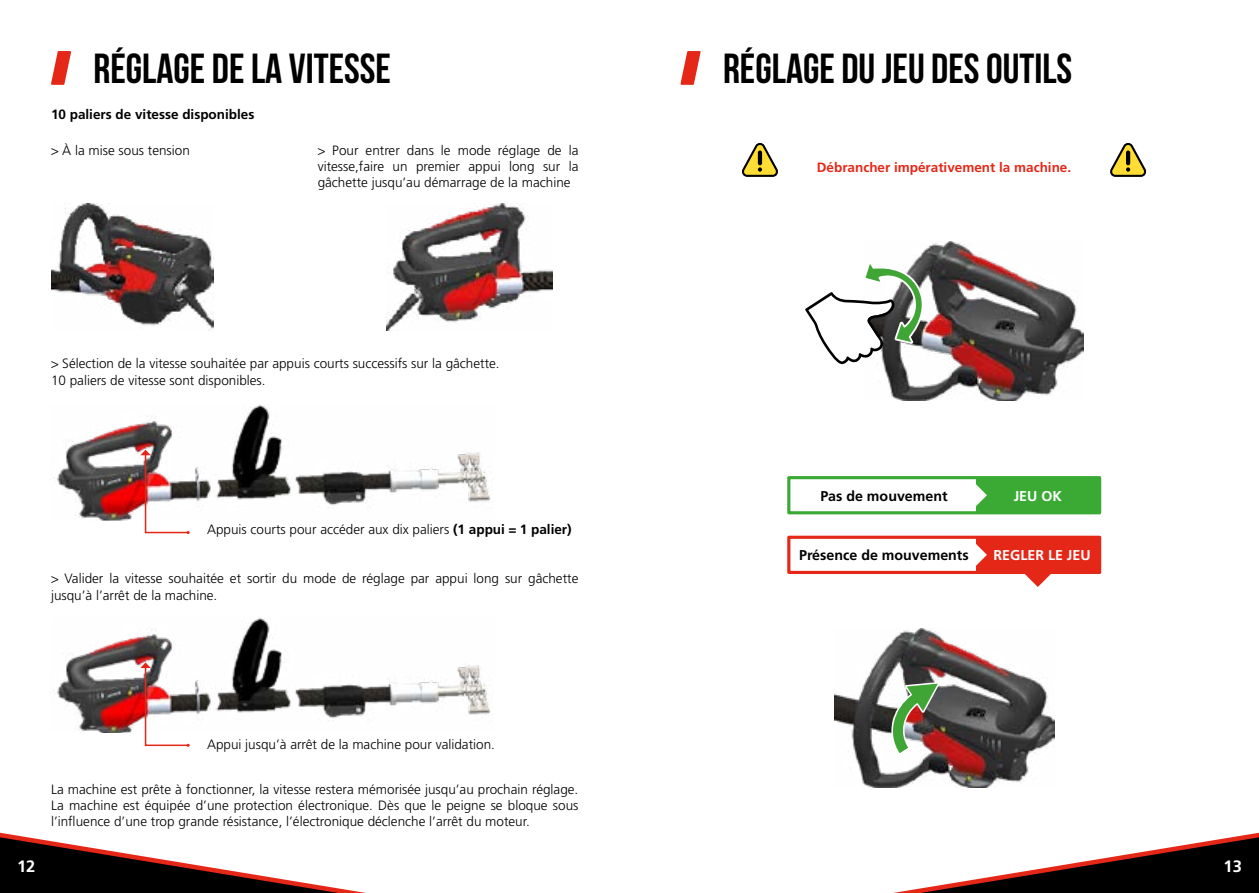
<style>
.page{position:relative;width:1259px;height:893px;background:#fff}
.page>*{position:absolute;margin:0;border:0;box-sizing:border-box;transform-origin:0 0}
.t1{font:700 42px "Bebas Neue";color:#000}
.t2{font:700 16.5px "Frutiger Pro";color:#fff}
.t3{font:700 14.25px "Frutiger Pro";color:#000}
.t4{font:700 14.25px "Frutiger Pro";color:#fff}
.t5{font:300 13.5px/16.2px "Frutiger Pro";color:#000}
.t6{font:700 13.5px "Frutiger Pro";color:#e52718}
.t7{font:700 13.5px "Frutiger Pro";color:#000}
.s1{font-weight:700}
</style>
<div class="page">
<svg style="left:893px;top:832px;width:366px;height:61px"></svg>
<svg style="left:0;top:832px;width:366px;height:61px"></svg>
<svg style="left:51px;top:51px;width:20px;height:34px"></svg>
<svg style="left:680px;top:51px;width:20px;height:34px"></svg>
<img style="left:51px;top:203px;width:163px;height:128px">
<img style="left:386px;top:203px;width:166px;height:128px">
<img style="left:883px;top:242px;width:200px;height:159px">
<div style="left:787px;top:476px;width:314px;height:38px;border:3px solid #3aaa35"></div>
<div style="left:787px;top:536px;width:314px;height:38px;border:3px solid #e52718"></div>
<div style="left:976px;top:478px;width:123px;height:35px;background:#3aaa35"></div>
<div style="left:976px;top:537px;width:123px;height:35px;background:#e52718"></div>
<svg style="left:976px;top:484px;width:11px;height:22px"></svg>
<svg style="left:976px;top:544px;width:11px;height:22px"></svg>
<svg style="left:1024px;top:573px;width:27px;height:14px"></svg>
<svg style="left:1110px;top:143px;width:36px;height:34px"></svg>
<hr style="left:1126px;top:150px;width:4px;height:15px;background:#000;border-radius:2px">
<svg style="left:742px;top:143px;width:36px;height:34px"></svg>
<hr style="left:758px;top:150px;width:4px;height:15px;background:#000;border-radius:2px">
<img style="left:834px;top:629px;width:220px;height:159px">
<img style="left:889px;top:681px;width:51px;height:75px">
<svg style="left:805px;top:260px;width:125px;height:105px"></svg>
<img style="left:53px;top:405px;width:438px;height:115px">
<img style="left:53px;top:618px;width:438px;height:115px">
<img style="left:140px;top:450px;width:50px;height:84px">
<img style="left:140px;top:662px;width:50px;height:85px">
<h1 class="t1" style="left:94px;top:45px;width:299px">RÉGLAGE DE LA VITESSE</h1>
<h1 class="t1" style="left:723px;top:45px;width:351px">RÉGLAGE DU JEU DES OUTILS</h1>
<p class="t7" style="left:51px;top:106px;width:205px">10 paliers de vitesse disponibles</p>
<p class="t5" style="left:51px;top:142px;width:140px">&gt; À la mise sous tension</p>
<p class="t5" style="left:318px;top:142px;width:262px;text-align:justify">&gt; Pour entrer dans le mode réglage de la vitesse,faire un premier appui long sur la gâchette jusqu’au démarrage de la machine</p>
<p class="t6" style="left:817px;top:159px;width:256px">Débrancher impérativement la machine.</p>
<p class="t5" style="left:51px;top:356px;width:450px">&gt; Sélection de la vitesse souhaitée par appuis courts successifs sur la gâchette.<br>10 paliers de vitesse sont disponibles.</p>
<p class="t5" style="left:207px;top:521px;width:366px">Appuis courts pour accéder aux dix paliers <span class="s1">(1 appui = 1 palier)</span></p>
<p class="t5" style="left:51px;top:571px;width:529px">&gt; Valider la vitesse souhaitée et sortir du mode de réglage par appui long sur gâchette jusqu’à l’arrêt de la machine.</p>
<p class="t5" style="left:207px;top:736px;width:289px">Appui jusqu’à arrêt de la machine pour validation.</p>
<p class="t5" style="left:51px;top:781px;width:529px;text-align:justify">La machine est prête à fonctionner, la vitesse restera mémorisée jusqu’au prochain réglage.<br>La machine est équipée d’une protection électronique. Dès que le peigne se bloque sous l’influence d’une trop grande résistance, l’électronique déclenche l’arrêt du moteur.</p>
<p class="t3" style="left:820px;top:487px;width:129px">Pas de mouvement</p>
<p class="t3" style="left:799px;top:547px;width:171px">Présence de mouvements</p>
<p class="t4" style="left:1013px;top:487px;width:50px">JEU OK</p>
<p class="t4" style="left:993px;top:547px;width:99px">REGLER LE JEU</p>
<p class="t2" style="left:17px;top:856px;width:20px">12</p>
<p class="t2" style="left:1223px;top:856px;width:20px">13</p>
</div>
